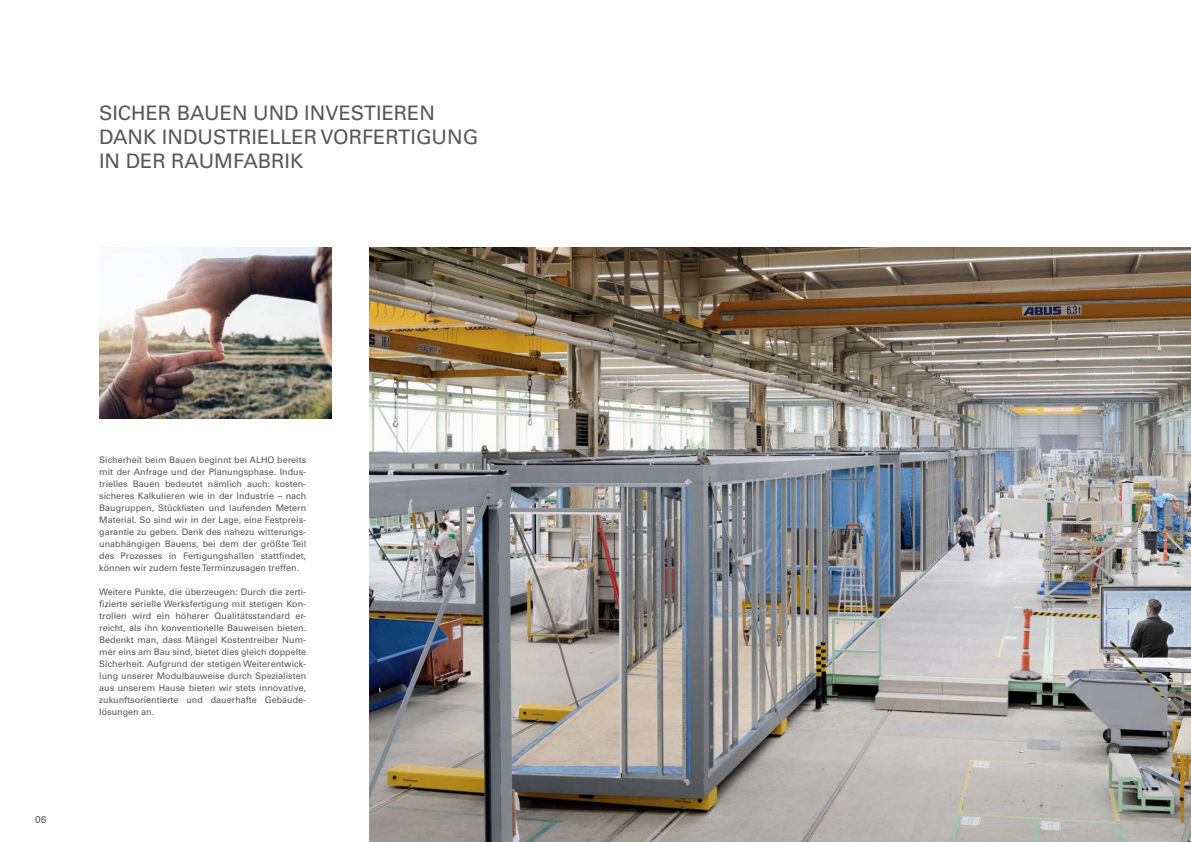
<style>
.page{position:relative;width:1191px;height:842px;background:#fff}
.page>*{position:absolute;margin:0;border:0;box-sizing:border-box;transform-origin:0 0}
.t1{font:20px/24px "Univers LT Pro 55 Roman";color:#57585a}
.t2{font:10px "Univers LT Pro 55 Roman";color:#57585a}
.t3{font:9px/12px "Univers LT Pro 55 Roman";color:#57585a;text-align:justify}
</style>
<div class="page">
<img style="left:99px;top:248px;width:232px;height:170px">
<img style="left:370px;top:248px;width:820px;height:594px">
<h1 class="t1" style="left:99px;top:101px;width:381px">SICHER BAUEN UND INVESTIEREN<br>DANK INDUSTRIELLER VORFERTIGUNG<br>IN DER RAUMFABRIK</h1>
<p class="t2" style="left:35px;top:814px;width:13px">06</p>
<p class="t3" style="left:99px;top:454px;width:208px">Sicherheit beim Bauen beginnt bei ALHO bereits mit der Anfrage und der Planungsphase. Indus&shy;trielles Bauen bedeutet nämlich auch: kosten&shy;sicheres Kalkulieren wie in der Industrie – nach Baugruppen, Stücklisten und laufenden Metern Material. So sind wir in der Lage, eine Festpreis&shy;garantie zu geben. Dank des nahezu witterungs&shy;unabhängigen Bauens, bei dem der größte Teil des Prozesses in Fertigungshallen stattfindet, können wir zudem feste Terminzusagen treffen.</p>
<p class="t3" style="left:99px;top:586px;width:208px">Weitere Punkte, die überzeugen: Durch die zerti&shy;fizierte serielle Werksfertigung mit stetigen Kon&shy;trollen wird ein höherer Qualitätsstandard er&shy;reicht, als ihn konventionelle Bauweisen bieten.<br>Bedenkt man, dass Mängel Kostentreiber Num&shy;mer eins am Bau sind, bietet dies gleich doppelte Sicherheit. Aufgrund der stetigen Weiterentwick&shy;lung unserer Modulbauweise durch Spezialisten aus unserem Hause bieten wir stets innovative, zukunftsorientierte und dauerhafte Gebäude&shy;lösungen an.</p>
</div>
